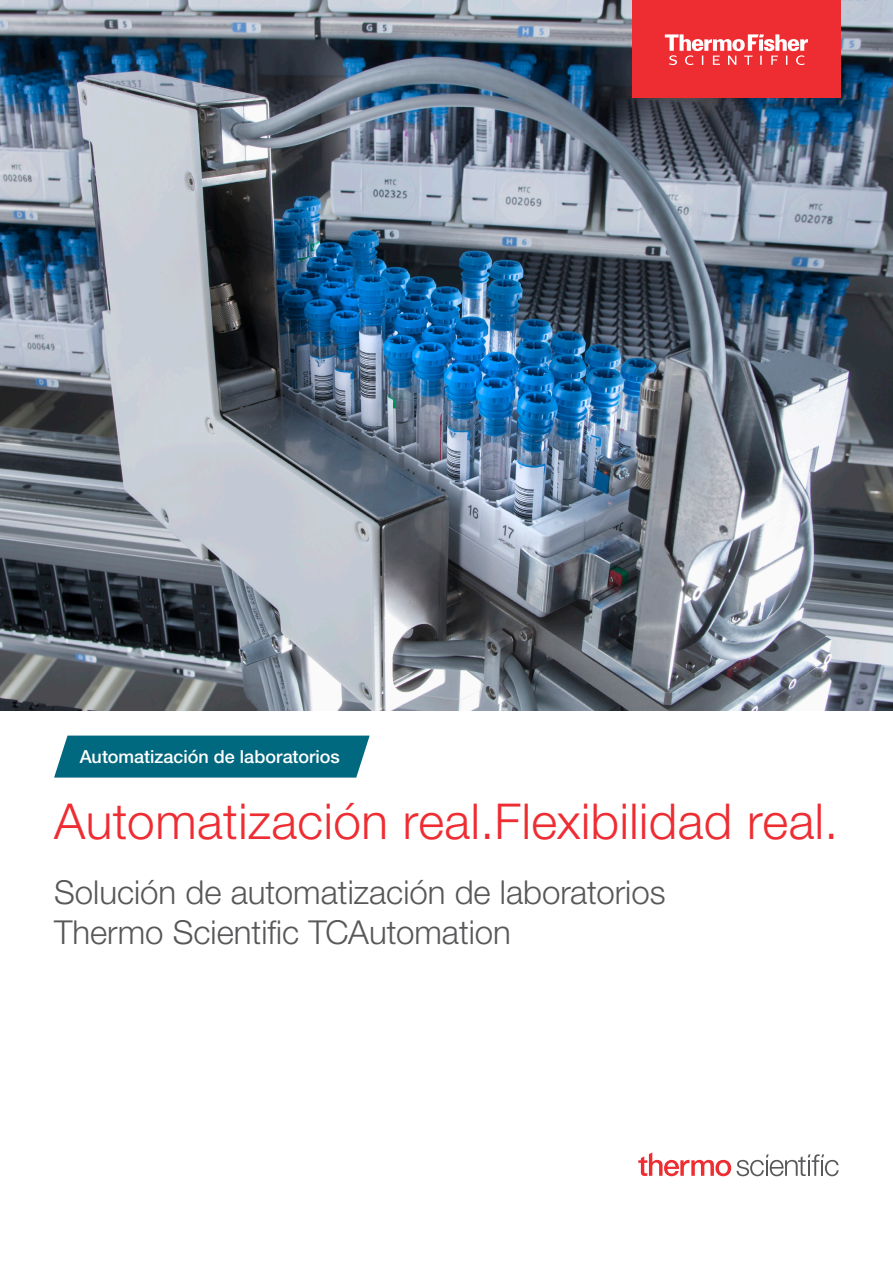
<style>
.page{position:relative;width:893px;height:1263px;background:#fff}
.page>*{position:absolute;margin:0;border:0;box-sizing:border-box;transform-origin:0 0}
.Headline{font:300 49.5px "Helvetica Neue LTW1 G";letter-spacing:.01em;color:#ee2d33}
.Subhead_Main{font:300 33px "Helvetica Neue LTW1 G";color:#57585a}
.Label_Identifier{font:500 18px "Helvetica Neue LTW1 G";color:#fff}
</style>
<div class="page">
<img style="left:0;top:0;width:893px;height:710px">
<svg style="left:638px;top:1152px;width:201px;height:24px"></svg>
<div style="left:54px;top:735px;width:316px;height:42px;background:#00687f"></div>
<div style="left:632px;top:0;width:209px;height:98px;background:#ee2d33"></div>
<svg style="left:665px;top:34px;width:143px;height:31px"></svg>
<p class="Label_Identifier" style="left:80px;top:746px;width:262px">Automatización de laboratorios</p>
<p class="Headline" style="left:54px;top:791px;width:786px">Automatización real.Flexibilidad real.</p>
<p class="Subhead_Main" style="left:54px;top:872px;width:613px">Solución de automatización de laboratorios</p>
<p class="Subhead_Main" style="left:54px;top:912px;width:458px">Thermo Scientific TCAutomation</p>
</div>
